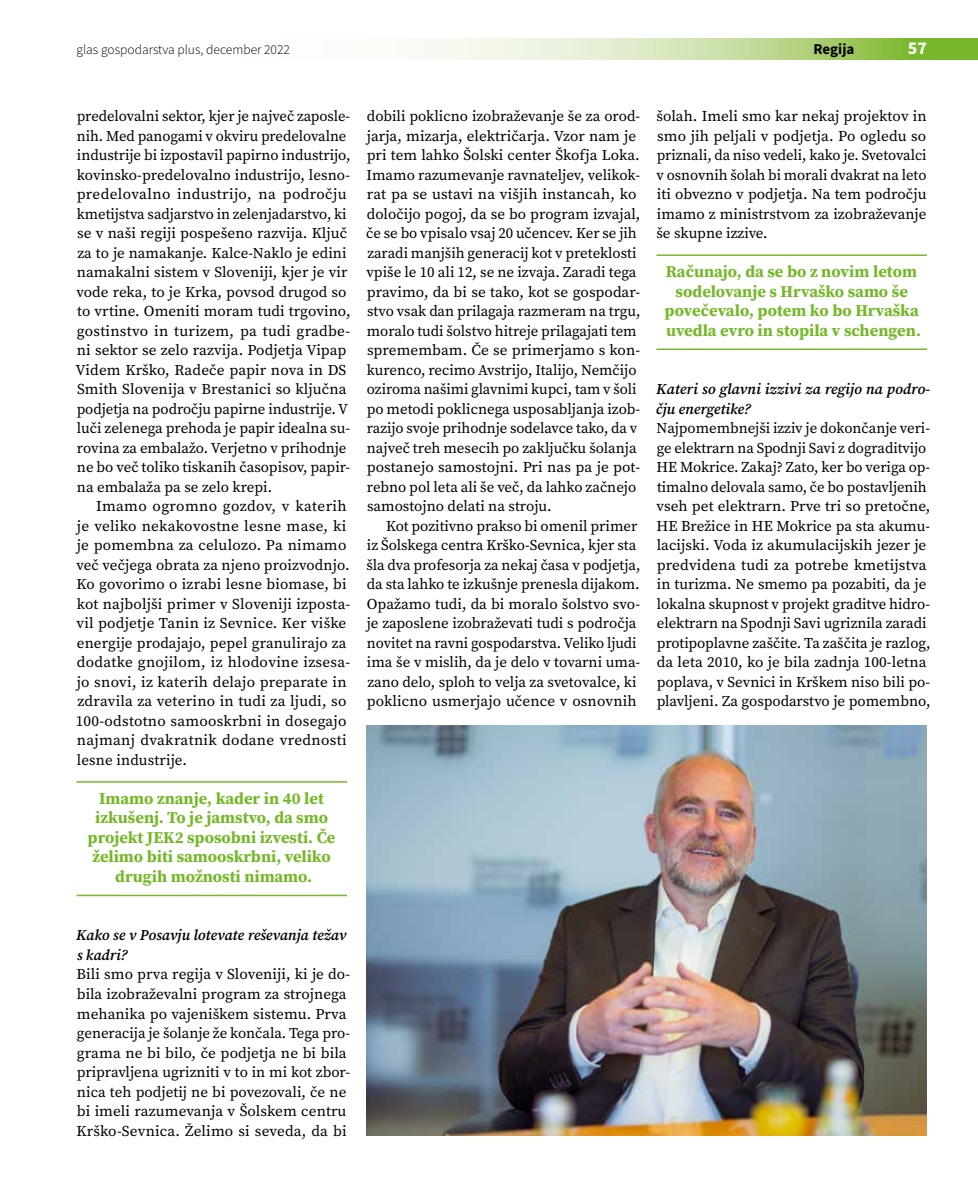
<style>
.page{position:relative;width:978px;height:1191px;background:#fff}
.page>*{position:absolute;margin:0;border:0;box-sizing:border-box;transform-origin:0 0}
.t1{font:700 18px "Source Sans Pro";color:#fff}
.t2{font:700 16.5px/19.5px "Source Serif Pro";color:#76b82a;text-align:center}
.t3{font:15px/19.5px "Source Serif Pro";color:#000}
.t4{font:italic 600 15px/19.5px "Source Serif Pro";color:#000}
.t5{font:700 15px "Source Sans Pro";color:#000}
.t6{font:300 13.5px "Source Sans Pro";color:#000}
</style>
<div class="page">
<svg style="left:409px;top:38px;width:569px;height:22px;background:#c5dea1"></svg>
<hr style="left:77px;top:781px;width:270px;height:1px;background:#76b82a">
<hr style="left:77px;top:894px;width:270px;height:2px;background:#76b82a">
<hr style="left:656px;top:254px;width:271px;height:2px;background:#76b82a">
<hr style="left:656px;top:348px;width:271px;height:2px;background:#76b82a">
<img style="left:366px;top:726px;width:561px;height:409px">
<p class="t6" style="left:77px;top:42px;width:215px">glas gospodarstva plus, december 2022</p>
<p class="t5" style="left:814px;top:39px;width:42px">Regija</p>
<p class="t1" style="left:908px;top:36px;width:21px">57</p>
<p class="t3" style="left:76px;top:106px;width:277px">predelovalni sektor, kjer je največ zaposle&shy;nih. Med panogami v okviru predelovalne industrije bi izpostavil papirno industrijo, kovinsko-predelovalno industrijo, lesno&shy;predelovalno industrijo, na področju kmetijstva sadjarstvo in zelenjadarstvo, ki se v naši regiji pospešeno razvija. Ključ za to je namakanje. Kalce-Naklo je edini namakalni sistem v Sloveniji, kjer je vir vode reka, to je Krka, povsod drugod so to vrtine. Omeniti moram tudi trgovino, gostinstvo in turizem, pa tudi gradbe&shy;ni sektor se zelo razvija. Podjetja Vipap Videm Krško, Radeče papir nova in DS Smith Slovenija v Brestanici so ključna podjetja na področju papirne industrije. V luči zelenega prehoda je papir idealna su&shy;rovina za embalažo. Verjetno v prihodnje ne bo več toliko tiskanih časopisov, papir&shy;na embalaža pa se zelo krepi.</p>
<p class="t3" style="left:76px;top:496px;width:276px;text-indent:20px">Imamo ogromno gozdov, v katerih je veliko nekakovostne lesne mase, ki je pomembna za celulozo. Pa nimamo več večjega obrata za njeno proizvodnjo.<br>Ko govorimo o izrabi lesne biomase, bi kot najboljši primer v Sloveniji izposta&shy;vil podjetje Tanin iz Sevnice. Ker viške energije prodajajo, pepel granulirajo za dodatke gnojilom, iz hlodovine izsesa&shy;jo snovi, iz katerih delajo preparate in zdravila za veterino in tudi za ljudi, so 100-odstotno samooskrbni in dosegajo najmanj dvakratnik dodane vrednosti lesne industrije.</p>
<p class="t2" style="left:88px;top:788px;width:249px">Imamo znanje, kader in 40 let izkušenj. To je jamstvo, da smo projekt JEK2 sposobni izvesti. Če želimo biti samooskrbni, veliko drugih možnosti nimamo.</p>
<p class="t3" style="left:366px;top:106px;width:276px">dobili poklicno izobraževanje še za orod&shy;jarja, mizarja, električarja. Vzor nam je pri tem lahko Šolski center Škofja Loka.<br>Imamo razumevanje ravnateljev, velikok&shy;rat pa se ustavi na višjih instancah, ko določijo pogoj, da se bo program izvajal, če se bo vpisalo vsaj 20 učencev. Ker se jih zaradi manjših generacij kot v preteklosti vpiše le 10 ali 12, se ne izvaja. Zaradi tega pravimo, da bi se tako, kot se gospodar&shy;stvo vsak dan prilagaja razmeram na trgu, moralo tudi šolstvo hitreje prilagajati tem spremembam. Če se primerjamo s kon&shy;kurenco, recimo Avstrijo, Italijo, Nemčijo oziroma našimi glavnimi kupci, tam v šoli po metodi poklicnega usposabljanja izob&shy;razijo svoje prihodnje sodelavce tako, da v največ treh mesecih po zaključku šolanja postanejo samostojni. Pri nas pa je pot&shy;rebno pol leta ali še več, da lahko začnejo samostojno delati na stroju.</p>
<p class="t3" style="left:366px;top:516px;width:275px;text-indent:20px">Kot pozitivno prakso bi omenil primer iz Šolskega centra Krško-Sevnica, kjer sta šla dva profesorja za nekaj časa v podjetja, da sta lahko te izkušnje prenesla dijakom.<br>Opažamo tudi, da bi moralo šolstvo svo&shy;je zaposlene izobraževati tudi s področja novitet na ravni gospodarstva. Veliko ljudi ima še v mislih, da je delo v tovarni uma&shy;zano delo, sploh to velja za svetovalce, ki poklicno usmerjajo učence v osnovnih</p>
<p class="t3" style="left:656px;top:106px;width:272px;text-align:justify">šolah. Imeli smo kar nekaj projektov in smo jih peljali v podjetja. Po ogledu so priznali, da niso vedeli, kako je. Svetovalci v osnovnih šolah bi morali dvakrat na leto iti obvezno v podjetja. Na tem področju imamo z ministrstvom za izobraževanje še skupne izzive.</p>
<p class="t2" style="left:665px;top:262px;width:258px">Računajo, da se bo z novim letom sodelovanje s Hrvaško samo še povečevalo, potem ko bo Hrvaška uvedla evro in stopila v schengen.</p>
<p class="t4" style="left:656px;top:380px;width:276px">Kateri so glavni izzivi za regijo na podro&shy;čju energetike?</p>
<p class="t3" style="left:656px;top:418px;width:276px">Najpomembnejši izziv je dokončanje veri&shy;ge elektrarn na Spodnji Savi z dograditvijo HE Mokrice. Zakaj? Zato, ker bo veriga op&shy;timalno delovala samo, če bo postavljenih vseh pet elektrarn. Prve tri so pretočne, HE Brežice in HE Mokrice pa sta akumu&shy;lacijski. Voda iz akumulacijskih jezer je predvidena tudi za potrebe kmetijstva in turizma. Ne smemo pa pozabiti, da je lokalna skupnost v projekt graditve hidro&shy;elektrarn na Spodnji Savi ugriznila zaradi protipoplavne zaščite. Ta zaščita je razlog, da leta 2010, ko je bila zadnja 100-letna poplava, v Sevnici in Krškem niso bili po&shy;plavljeni. Za gospodarstvo je pomembno,</p>
<p class="t4" style="left:76px;top:926px;width:272px">Kako se v Posavju lotevate reševanja težav s kadri?</p>
<p class="t3" style="left:77px;top:964px;width:275px">Bili smo prva regija v Sloveniji, ki je do&shy;bila izobraževalni program za strojnega mehanika po vajeniškem sistemu. Prva generacija je šolanje že končala. Tega pro&shy;grama ne bi bilo, če podjetja ne bi bila pripravljena ugrizniti v to in mi kot zbor&shy;nica teh podjetij ne bi povezovali, če ne bi imeli razumevanja v Šolskem centru Krško-Sevnica. Želimo si seveda, da bi</p>
</div>
